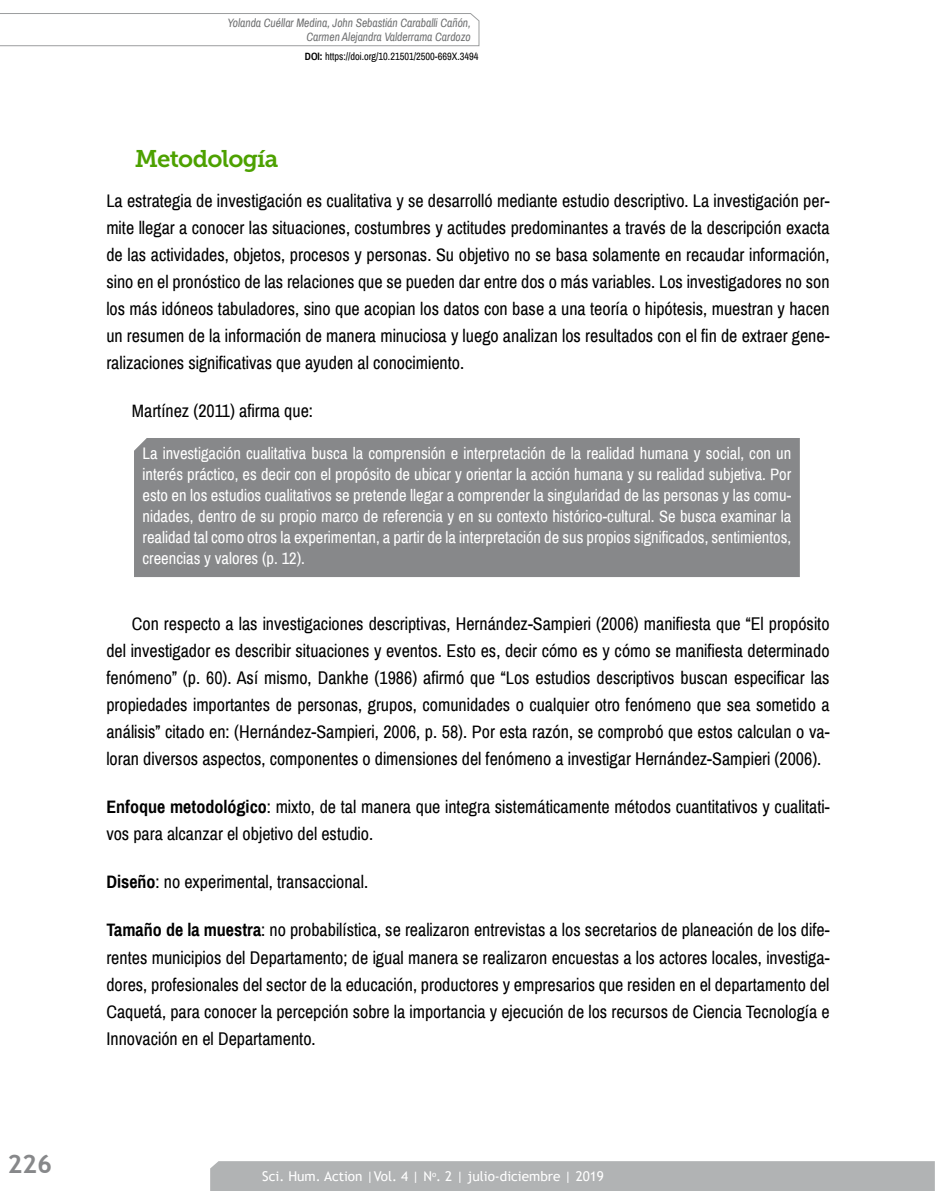
<style>
.page{position:relative;width:936px;height:1191px;background:#fff}
.page>*{position:absolute;margin:0;border:0;box-sizing:border-box;transform-origin:0 0}
.t1{font:700 25.5px "Trebuchet MS";color:#87888a}
.segundo_titulo_nivel{font:24px "Museo Slab 700";letter-spacing:-.03em;color:#4da100}
.TEXTO_NORMAL{font:18px/27px "Archivo Narrow";color:#000;text-align:justify}
.TEXTO_NORMAL_solo_pr{font:18px/27px "Archivo Narrow";color:#000;text-align:justify}
.cita{font:16.5px/21px "Archivo Narrow";color:#fff;text-align:justify}
.t2{font:13.5px "Trebuchet MS";color:#fff}
.t3{font:italic 12px/13.8px "Archivo Narrow";color:#707172;text-align:right;scale:.96 1}
.t4{font:10.5px "Archivo Narrow";color:#000}
.s1{font-weight:700}
</style>
<div class="page">
<div style="left:210px;top:1161px;width:724px;height:30px;background:#b1b3b4"></div>
<svg style="left:0;top:13px;width:479px;height:33px"></svg>
<div style="left:134px;top:438px;width:665px;height:139px;background:#87888a"></div>
<h1 class="t1" style="left:7px;top:1147px;width:46px">226</h1>
<p class="t3" style="left:227px;top:16px;width:255px">Yolanda Cuéllar Medina, John Sebastián Caraballi Cañón,<br>Carmen Alejandra Valderrama Cardozo</p>
<p class="t4" style="left:305px;top:50px;width:175px"><span class="s1">DOI:</span> https://doi.org/10.21501/2500-669X.3494</p>
<p class="segundo_titulo_nivel" style="left:135px;top:145px;width:145px">Metodología</p>
<p class="TEXTO_NORMAL_solo_pr" style="left:106px;top:187px;width:724px">La estrategia de investigación es cualitativa y se desarrolló mediante estudio descriptivo. La investigación per&shy;mite llegar a conocer las situaciones, costumbres y actitudes predominantes a través de la descripción exacta de las actividades, objetos, procesos y personas. Su objetivo no se basa solamente en recaudar información, sino en el pronóstico de las relaciones que se pueden dar entre dos o más variables. Los investigadores no son los más idóneos tabuladores, sino que acopian los datos con base a una teoría o hipótesis, muestran y hacen un resumen de la información de manera minuciosa y luego analizan los resultados con el fin de extraer gene&shy;ralizaciones significativas que ayuden al conocimiento.</p>
<p class="TEXTO_NORMAL" style="left:132px;top:397px;width:183px">Martínez (2011) afirma que:</p>
<p class="cita" style="left:142px;top:443px;width:650px">La investigación cualitativa busca la comprensión e interpretación de la realidad humana y social, con un interés práctico, es decir con el propósito de ubicar y orientar la acción humana y su realidad subjetiva. Por esto en los estudios cualitativos se pretende llegar a comprender la singularidad de las personas y las comu&shy;nidades, dentro de su propio marco de referencia y en su contexto histórico-cultural. Se busca examinar la realidad tal como otros la experimentan, a partir de la interpretación de sus propios significados, sentimientos, creencias y valores (p. 12).</p>
<p class="TEXTO_NORMAL" style="left:106px;top:610px;width:724px;text-indent:26px">Con respecto a las investigaciones descriptivas, Hernández-Sampieri (2006) manifiesta que “El propósito del investigador es describir situaciones y eventos. Esto es, decir cómo es y cómo se manifiesta determinado fenómeno” (p. 60). Así mismo, Dankhe (1986) afirmó que “Los estudios descriptivos buscan especificar las propiedades importantes de personas, grupos, comunidades o cualquier otro fenómeno que sea sometido a análisis” citado en: (Hernández-Sampieri, 2006, p. 58). Por esta razón, se comprobó que estos calculan o va&shy;loran diversos aspectos, componentes o dimensiones del fenómeno a investigar Hernández-Sampieri (2006).</p>
<p class="TEXTO_NORMAL" style="left:106px;top:793px;width:724px"><span class="s1">Enfoque metodológico</span>: mixto, de tal manera que integra sistemáticamente métodos cuantitativos y cualitati&shy;vos para alcanzar el objetivo del estudio.</p>
<p class="TEXTO_NORMAL" style="left:106px;top:868px;width:263px"><span class="s1">Diseño</span>: no experimental, transaccional.</p>
<p class="TEXTO_NORMAL" style="left:106px;top:917px;width:724px"><span class="s1">Tamaño de la muestra</span>: no probabilística, se realizaron entrevistas a los secretarios de planeación de los dife&shy;rentes municipios del Departamento; de igual manera se realizaron encuestas a los actores locales, investiga&shy;dores, profesionales del sector de la educación, productores y empresarios que residen en el departamento del Caquetá, para conocer la percepción sobre la importancia y ejecución de los recursos de Ciencia Tecnología e Innovación en el Departamento.</p>
<p class="t2" style="left:262px;top:1167px;width:343px">Sci. Hum. Action |Vol. 4 | N<sup>o</sup>. 2 | julio-diciembre | 2019</p>
</div>
